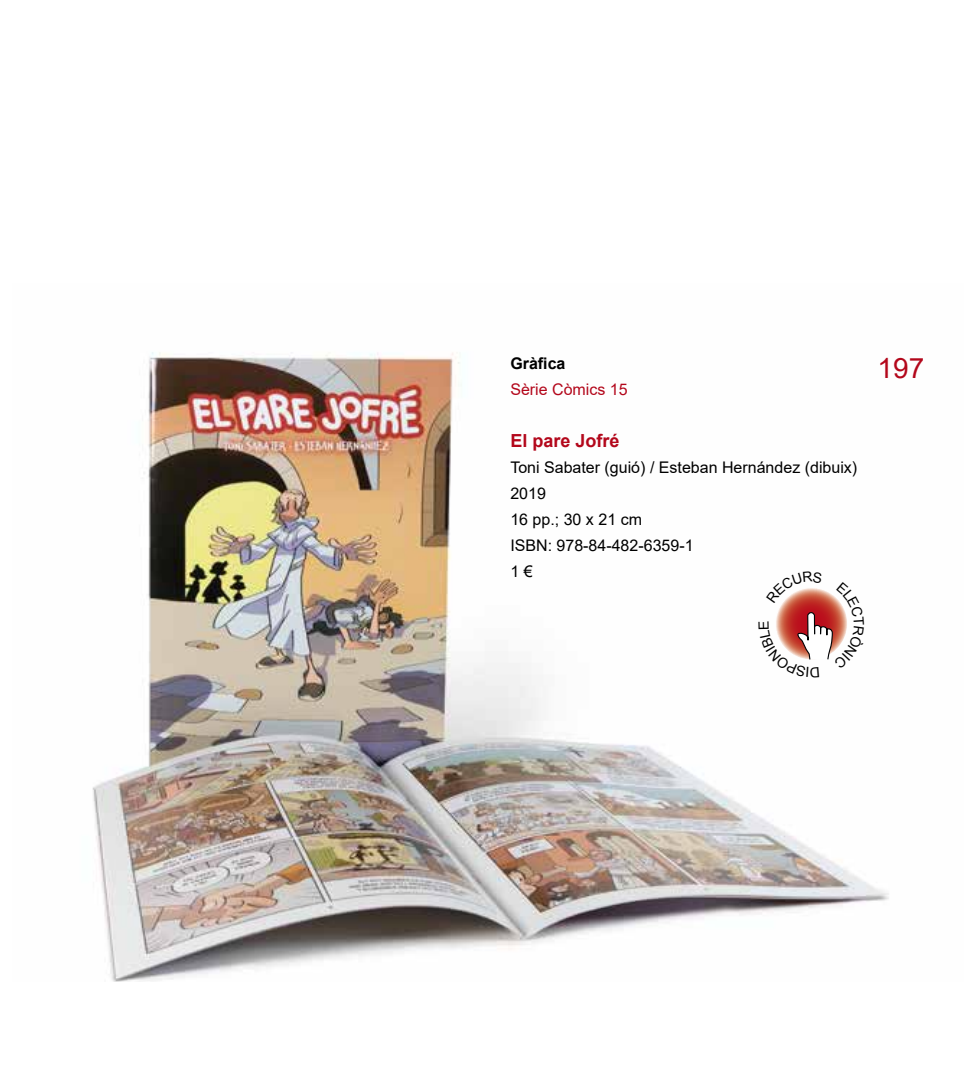
<style>
.page{position:relative;width:964px;height:1078px;background:#fff}
.page>*{position:absolute;margin:0;border:0;box-sizing:border-box;transform-origin:0 0}
.t1{font:28px "Arial";color:#b3071b}
.t2{font:700 18px "Arial";color:#b3071b}
.t3{font:16px/26px "Arial";color:#000}
.t4{font:16px "Arial";color:#b3071b}
.t5{font:700 16px "Arial";color:#000}
</style>
<div class="page">
<img style="left:92px;top:352px;width:797px;height:629px">
<svg style="left:758px;top:571px;width:106px;height:109px"></svg>
<p class="t5" style="left:510px;top:352px;width:57px">Gràfica</p>
<p class="t4" style="left:510px;top:378px;width:119px">Sèrie Còmics 15</p>
<p class="t2" style="left:510px;top:428px;width:111px">El pare Jofré</p>
<p class="t3" style="left:510px;top:454px;width:348px">Toni Sabater (guió) / Esteban Hernández (dibuix)<br>2019<br>16 pp.; 30 x 21 cm<br>ISBN: 978-84-482-6359-1<br>1 €</p>
<h1 class="t1" style="left:877px;top:348px;width:48px">197</h1>
</div>
